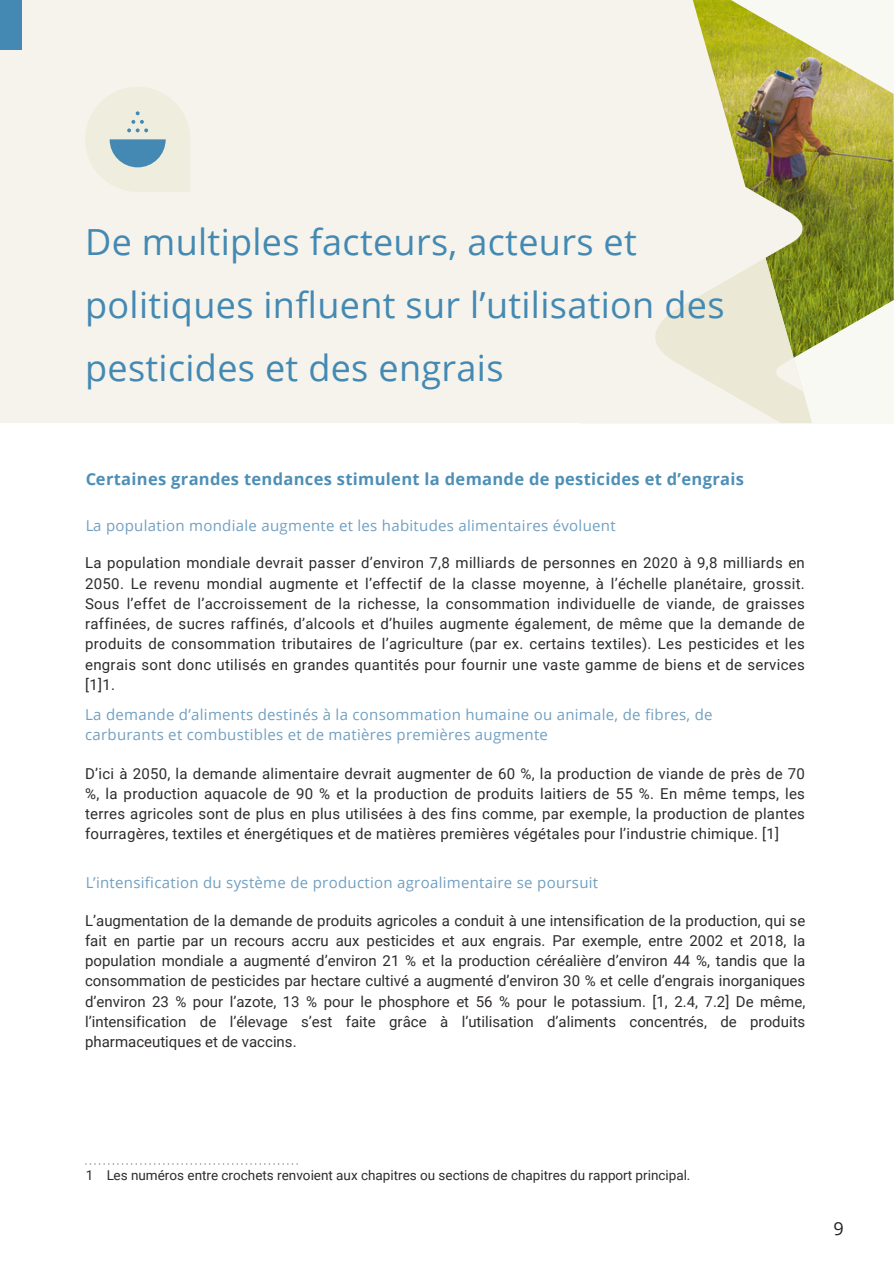
<style>
.page{position:relative;width:894px;height:1264px;background:#fff}
.page>*{position:absolute;margin:0;border:0;box-sizing:border-box;transform-origin:0 0}
.t1{font:36px/63px "Open Sans";letter-spacing:.01em;color:#4389b3}
.t2{font:18px "Open Sans";color:#231f20}
.t3{font:700 16.5px "Open Sans";letter-spacing:.02em;color:#4389b3}
.t4{font:15px/20.2px "Roboto";letter-spacing:.02em;color:#231f20;text-align:justify}
.t5{font:15px/20.2px "Open Sans";letter-spacing:.02em;color:#689abe}
.t6{font:13.5px "Roboto";color:#231f20}
</style>
<div class="page">
<div style="left:580px;top:0;width:313px;height:423px;background:#f9f9f4"></div>
<img style="left:811px;top:46px;width:82px;height:302px">
<svg style="left:85px;top:1163px;width:213px;height:1px"></svg>
<div style="left:0;top:0;width:811px;height:423px;background:#f5f3eb"></div>
<svg style="left:655px;top:258px;width:156px;height:165px"></svg>
<div style="left:0;top:0;width:21px;height:50px;background:#4389b3"></div>
<svg style="left:85px;top:87px;width:105px;height:105px;background:#dbe2db"></svg>
<h1 class="t1" style="left:85px;top:209px;width:640px">De multiples facteurs, acteurs et politiques influent sur l’utilisation des pesticides et des engrais</h1>
<p class="t3" style="left:85px;top:468px;width:660px">Certaines grandes tendances stimulent la demande de pesticides et d’engrais</p>
<p class="t5" style="left:85px;top:514px;width:532px">La population mondiale augmente et les habitudes alimentaires évoluent</p>
<p class="t4" style="left:85px;top:553px;width:721px">La population mondiale devrait passer d’environ 7,8 milliards de personnes en 2020 à 9,8 milliards en 2050. Le revenu mondial augmente et l’effectif de la classe moyenne, à l’échelle planétaire, grossit.<br>Sous l’effet de l’accroissement de la richesse, la consommation individuelle de viande, de graisses raffinées, de sucres raffinés, d’alcools et d’huiles augmente également, de même que la demande de produits de consommation tributaires de l’agriculture (par ex. certains textiles). Les pesticides et les engrais sont donc utilisés en grandes quantités pour fournir une vaste gamme de biens et de services [1]1.</p>
<p class="t5" style="left:85px;top:703px;width:629px">La demande d’aliments destinés à la consommation humaine ou animale, de fibres, de carburants et combustibles et de matières premières augmente</p>
<p class="t4" style="left:85px;top:763px;width:721px">D’ici à 2050, la demande alimentaire devrait augmenter de 60 %, la production de viande de près de 70 %, la production aquacole de 90 % et la production de produits laitiers de 55 %. En même temps, les terres agricoles sont de plus en plus utilisées à des fins comme, par exemple, la production de plantes fourragères, textiles et énergétiques et de matières premières végétales pour l’industrie chimique. [1]</p>
<p class="t5" style="left:85px;top:871px;width:514px">L’intensification du système de production agroalimentaire se poursuit</p>
<p class="t4" style="left:85px;top:910px;width:721px">L’augmentation de la demande de produits agricoles a conduit à une intensification de la production, qui se fait en partie par un recours accru aux pesticides et aux engrais. Par exemple, entre 2002 et 2018, la population mondiale a augmenté d’environ 21 % et la production céréalière d’environ 44 %, tandis que la consommation de pesticides par hectare cultivé a augmenté d’environ 30 % et celle d’engrais inorganiques d’environ 23 % pour l’azote, 13 % pour le phosphore et 56 % pour le potassium. [1, 2.4, 7.2] De même, l’intensification de l’élevage s’est faite grâce à l’utilisation d’aliments concentrés, de produits pharmaceutiques et de vaccins.</p>
<p class="t6" style="left:85px;top:1167px;width:606px">1 Les numéros entre crochets renvoient aux chapitres ou sections de chapitres du rapport principal.</p>
<h2 class="t2" style="left:833px;top:1215px;width:12px">9</h2>
</div>
